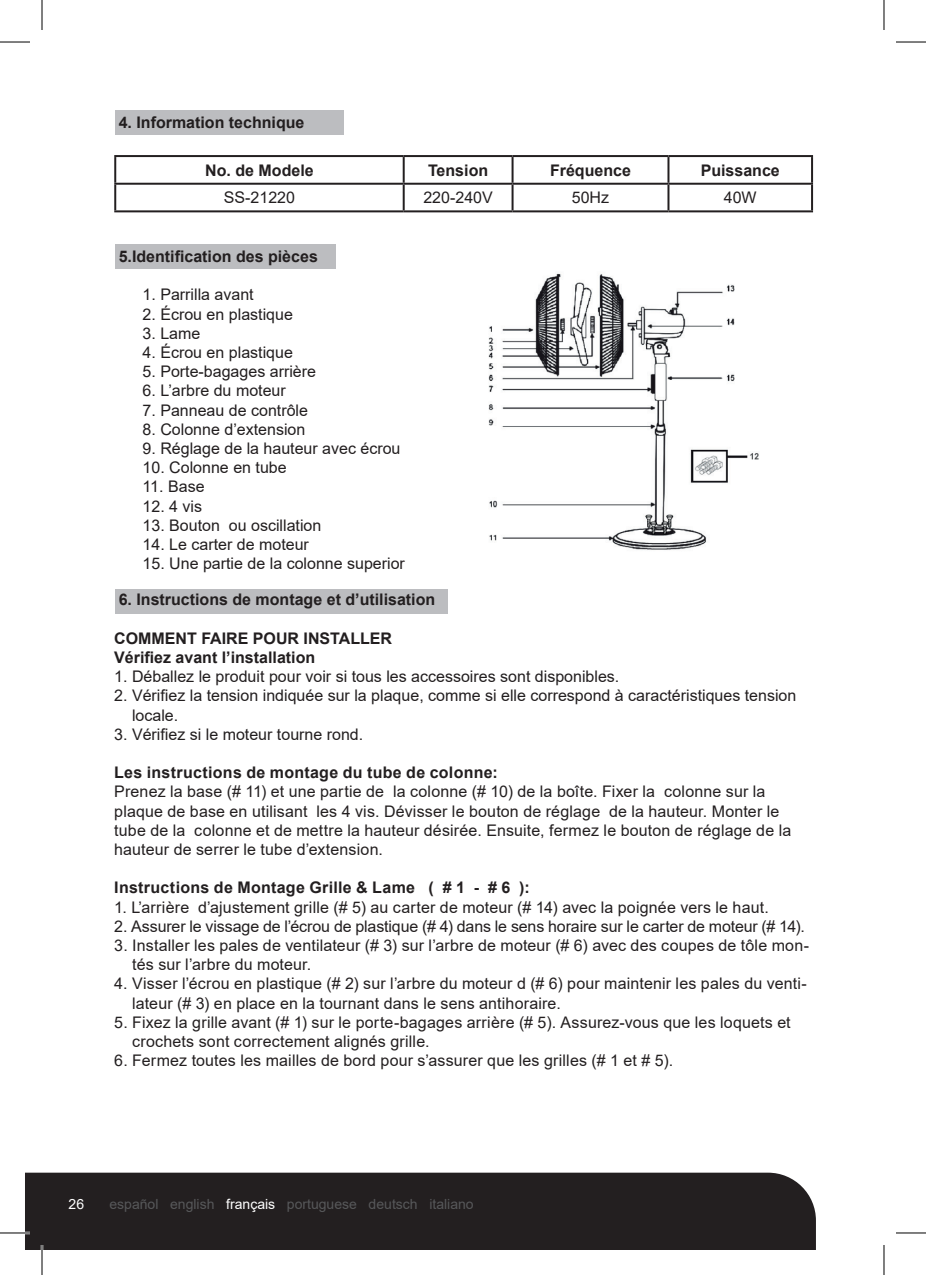
<style>
.page{position:relative;width:926px;height:1275px;background:#fff}
.page>*{position:absolute;margin:0;border:0;box-sizing:border-box;transform-origin:0 0}
.t1{font:16px/19.2px "Arial";letter-spacing:.01em;color:#231f20}
.t2{font:16px/19.2px "Arial";color:#221e1f}
.t3{font:700 16px "Arial";color:#231f20}
.Pa3{font:700 16px "Arial";color:#221e1f}
.t4{font:16px "Arial";letter-spacing:-.01em;color:#231f20}
.t5{font:700 16px "Arial";letter-spacing:.02em;color:#231f20}
.t6{font:14px "Arial";color:#57585a}
.t7{font:14px "Arial";color:#fff}
.s1{color:#fff}
</style>
<div class="page">
<div style="left:25px;top:1172px;width:791px;height:78px;background:#231f20"></div>
<div style="left:115px;top:589px;width:332px;height:25px;background:#bcbdc0"></div>
<div style="left:115px;top:110px;width:229px;height:25px;background:#bcbdc0"></div>
<div style="left:115px;top:244px;width:221px;height:25px;background:#bcbdc0"></div>
<hr style="left:114px;top:155px;width:290px;height:2px;background:#231f20">
<hr style="left:114px;top:157px;width:2px;height:26px;background:#231f20">
<hr style="left:404px;top:155px;width:109px;height:2px;background:#231f20">
<hr style="left:403px;top:157px;width:2px;height:26px;background:#231f20">
<hr style="left:513px;top:155px;width:155px;height:2px;background:#231f20">
<hr style="left:512px;top:157px;width:2px;height:26px;background:#231f20">
<hr style="left:668px;top:155px;width:145px;height:2px;background:#231f20">
<hr style="left:667px;top:157px;width:2px;height:26px;background:#231f20">
<hr style="left:811px;top:157px;width:2px;height:26px;background:#231f20">
<hr style="left:114px;top:183px;width:290px;height:2px;background:#231f20">
<hr style="left:114px;top:185px;width:2px;height:25px;background:#231f20">
<hr style="left:404px;top:183px;width:109px;height:2px;background:#231f20">
<hr style="left:403px;top:185px;width:2px;height:25px;background:#231f20">
<hr style="left:513px;top:183px;width:155px;height:2px;background:#231f20">
<hr style="left:512px;top:185px;width:2px;height:25px;background:#231f20">
<hr style="left:668px;top:183px;width:145px;height:2px;background:#231f20">
<hr style="left:667px;top:185px;width:2px;height:25px;background:#231f20">
<hr style="left:811px;top:185px;width:2px;height:25px;background:#231f20">
<hr style="left:114px;top:210px;width:290px;height:2px;background:#231f20">
<hr style="left:404px;top:210px;width:109px;height:2px;background:#231f20">
<hr style="left:513px;top:210px;width:155px;height:2px;background:#231f20">
<hr style="left:668px;top:210px;width:145px;height:2px;background:#231f20">
<img style="left:488px;top:273px;width:271px;height:277px">
<hr style="left:0;top:1231px;width:30px;height:3px;background:#fff">
<hr style="left:41px;top:1245px;width:2px;height:30px;background:#fff">
<hr style="left:0;top:42px;width:30px;height:1px;background:#000">
<hr style="left:896px;top:42px;width:30px;height:1px;background:#000">
<hr style="left:0;top:1232px;width:30px;height:1px;background:#000">
<hr style="left:896px;top:1232px;width:30px;height:1px;background:#000">
<hr style="left:42px;top:0;width:1px;height:30px;background:#000">
<hr style="left:42px;top:1245px;width:1px;height:30px;background:#000">
<hr style="left:884px;top:0;width:1px;height:30px;background:#000">
<hr style="left:884px;top:1245px;width:1px;height:30px;background:#000">
<p class="Pa3" style="left:119px;top:111px;width:187px">4. Information technique</p>
<p class="t3" style="left:205px;top:159px;width:110px">No. de Modele</p>
<p class="t3" style="left:428px;top:159px;width:62px">Tension</p>
<p class="t3" style="left:550px;top:159px;width:82px">Fréquence</p>
<p class="t3" style="left:701px;top:159px;width:81px">Puissance</p>
<p class="t1" style="left:224px;top:188px;width:73px">SS-21220</p>
<p class="t1" style="left:423px;top:188px;width:71px">220-240V</p>
<p class="t1" style="left:572px;top:188px;width:39px">50Hz</p>
<p class="t1" style="left:724px;top:188px;width:34px">40W</p>
<p class="Pa3" style="left:119px;top:245px;width:201px">5.Identification des pièces</p>
<p class="t2" style="left:143px;top:285px;width:113px">1. Parrilla avant</p>
<p class="t2" style="left:143px;top:304px;width:152px">2. Écrou en plastique</p>
<p class="t2" style="left:143px;top:323px;width:59px">3. Lame</p>
<p class="t2" style="left:143px;top:343px;width:152px">4. Écrou en plastique</p>
<p class="t2" style="left:143px;top:362px;width:175px">5. Porte-bagages arrière</p>
<p class="t2" style="left:143px;top:381px;width:145px">6. L’arbre du moteur</p>
<p class="t2" style="left:143px;top:400px;width:167px">7. Panneau de contrôle</p>
<p class="t2" style="left:143px;top:419px;width:164px">8. Colonne d’extension</p>
<p class="t2" style="left:143px;top:439px;width:259px">9. Réglage de la hauteur avec écrou</p>
<p class="t2" style="left:143px;top:458px;width:146px">10. Colonne en tube</p>
<p class="t2" style="left:143px;top:477px;width:63px">11. Base</p>
<p class="t2" style="left:143px;top:496px;width:61px">12. 4 vis</p>
<p class="t2" style="left:143px;top:515px;width:180px">13. Bouton ou oscillation</p>
<p class="t2" style="left:143px;top:535px;width:168px">14. Le carter de moteur</p>
<p class="t2" style="left:143px;top:554px;width:264px">15. Une partie de la colonne superior</p>
<p class="t3" style="left:119px;top:588px;width:318px">6. Instructions de montage et d’utilisation</p>
<p class="Pa3" style="left:114px;top:627px;width:279px">COMMENT FAIRE POUR INSTALLER</p>
<p class="Pa3" style="left:114px;top:646px;width:202px">Vérifiez avant l’installation</p>
<p class="t2" style="left:114px;top:667px;width:507px">1. Déballez le produit pour voir si tous les accessoires sont disponibles.</p>
<p class="t2" style="left:132px;top:686px;width:666px;text-indent:-18px">2. Vérifiez la tension indiquée sur la plaque, comme si elle correspond à caractéristiques tension locale.</p>
<p class="t2" style="left:114px;top:724px;width:250px">3. Vérifiez si le moteur tourne rond.</p>
<p class="t3" style="left:114px;top:761px;width:385px">Les instructions de montage du tube de colonne:</p>
<p class="t1" style="left:114px;top:782px;width:678px">Prenez la base (# 11) et une partie de la colonne (# 10) de la boîte. Fixer la colonne sur la plaque de base en utilisant les 4 vis. Dévisser le bouton de réglage de la hauteur. Monter le tube de la colonne et de mettre la hauteur désirée. Ensuite, fermez le bouton de réglage de la hauteur de serrer le tube d’extension.</p>
<p class="t5" style="left:114px;top:876px;width:417px">Instructions de Montage Grille &amp; Lame ( # 1 - # 6 ):</p>
<p class="t1" style="left:114px;top:897px;width:656px">1. L’arrière d’ajustement grille (# 5) au carter de moteur (# 14) avec la poignée vers le haut.</p>
<p class="t4" style="left:114px;top:915px;width:692px">2. Assurer le vissage de l’écrou de plastique (# 4) dans le sens horaire sur le carter de moteur (# 14).</p>
<p class="t1" style="left:132px;top:935px;width:678px;text-indent:-18px">3. Installer les pales de ventilateur (# 3) sur l’arbre de moteur (# 6) avec des coupes de tôle mon&shy;tés sur l’arbre du moteur.</p>
<p class="t1" style="left:132px;top:974px;width:676px;text-indent:-18px">4. Visser l’écrou en plastique (# 2) sur l’arbre du moteur d (# 6) pour maintenir les pales du venti&shy;lateur (# 3) en place en la tournant dans le sens antihoraire.</p>
<p class="t1" style="left:132px;top:1012px;width:660px;text-indent:-18px">5. Fixez la grille avant (# 1) sur le porte-bagages arrière (# 5). Assurez-vous que les loquets et crochets sont correctement alignés grille.</p>
<p class="t1" style="left:114px;top:1051px;width:560px">6. Fermez toutes les mailles de bord pour s’assurer que les grilles (# 1 et # 5).</p>
<p class="t7" style="left:69px;top:1194px;width:17px">26</p>
<p class="t6" style="left:109px;top:1194px;width:366px">español english <span class="s1">français</span> portuguese deutsch italiano</p>
</div>
